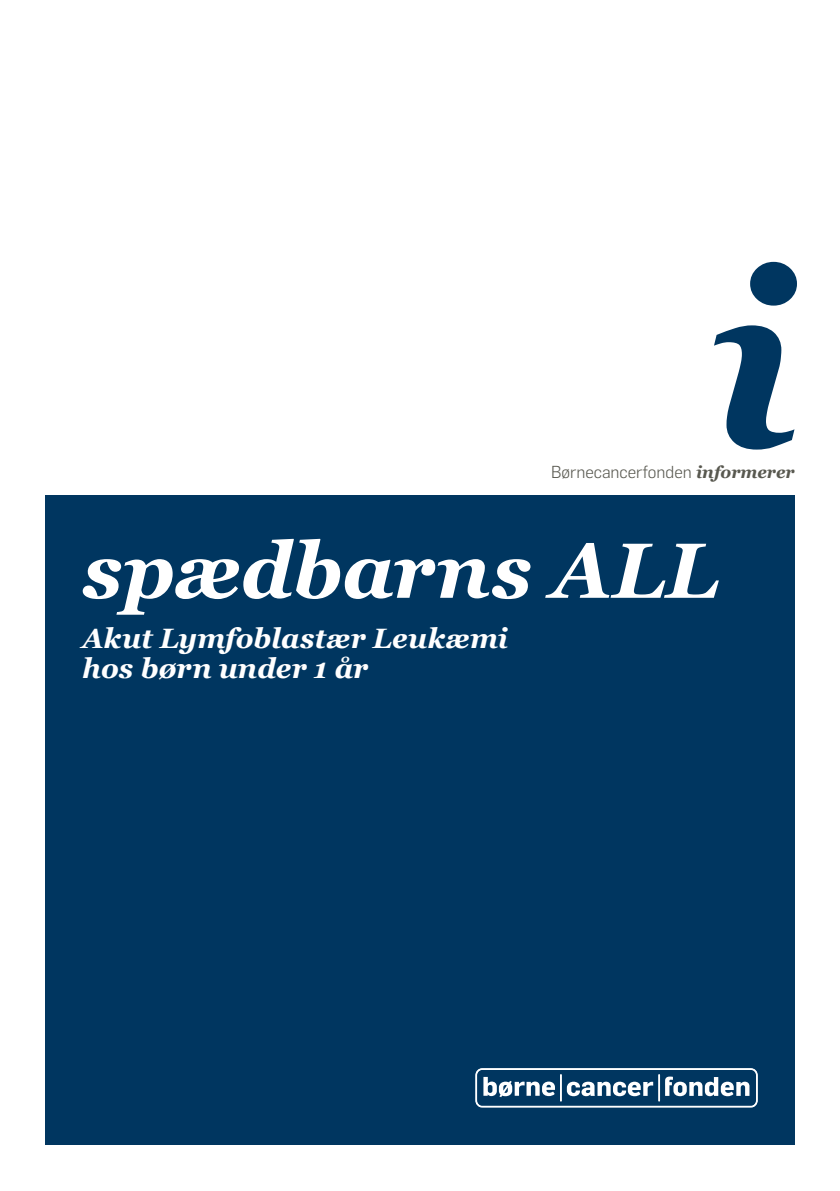
<style>
.page{position:relative;width:840px;height:1191px;background:#fff}
.page>*{position:absolute;margin:0;border:0;box-sizing:border-box;transform-origin:0 0}
.t1{font:italic 700 244px "Georgia";color:#003660}
.t2{font:italic 700 78px "Georgia";letter-spacing:-.005em;color:#fff}
.t3{font:italic 700 28px/30px "Georgia";color:#fff}
.t4{font:300 17px "Flama";color:#58584f}
.s1{font-family:"Georgia";font-weight:700;font-style:italic}
</style>
<div class="page">
<div style="left:45px;top:495px;width:749px;height:649px;background:#003660"></div>
<svg style="left:475px;top:1068px;width:282px;height:40px"></svg>
<h1 class="t1" style="left:709px;top:203px;width:91px">i</h1>
<p class="t4" style="left:551px;top:462px;width:245px">Børnecancerfonden <span class="s1">informerer</span></p>
<h2 class="t2" style="left:82px;top:520px;width:638px">spædbarns ALL</h2>
<p class="t3" style="left:82px;top:623px;width:427px">Akut Lymfoblastær Leukæmi hos børn under 1 år</p>
</div>
